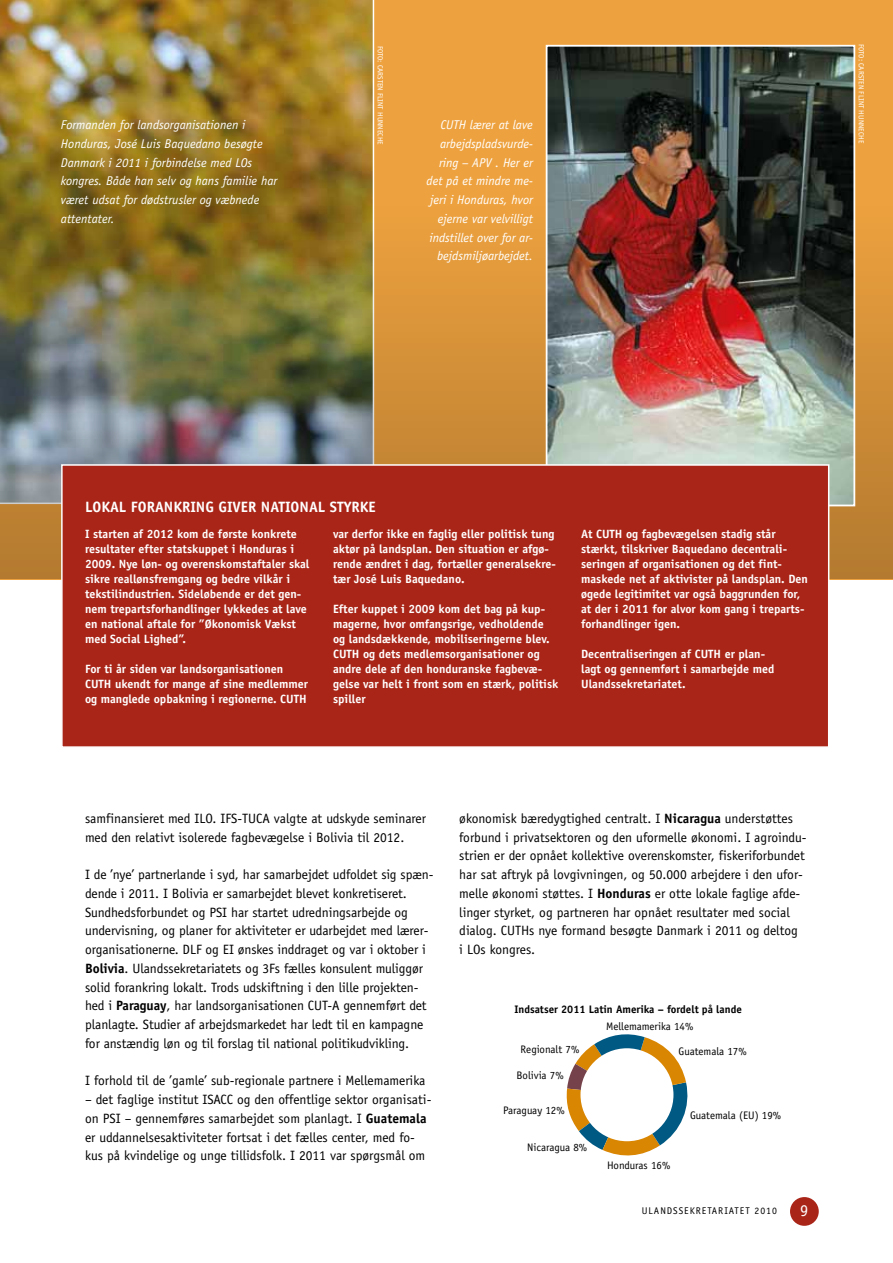
<style>
.page{position:relative;width:893px;height:1263px;background:#fff}
.page>*{position:absolute;margin:0;border:0;box-sizing:border-box;transform-origin:0 0}
.t1{font:16.5px "Officina Sans";color:#fff}
.t2{font:700 15px "Officina Sans";color:#fff}
.t3{font:13.5px/18.8px "Officina Sans";letter-spacing:-.005em;color:#000}
.t4{font:italic 12.75px/18.8px "Officina Sans";color:#fff;text-align:right}
.t5{font:700 12px/15px "Officina Sans";color:#fff}
.t6{font:10.95px "Officina Sans";color:#000}
.t7{font:700 10.95px "Officina Sans";color:#000}
.t8{font:9.75px "Officina Sans";letter-spacing:.1em;color:#000}
.t9{font:7.5px "Officina Sans";color:#fff}
.s1{font-weight:700}
</style>
<div class="page">
<div style="left:0;top:0;width:893px;height:579px;background:#eea23f"></div>
<img style="left:0;top:0;width:374px;height:190px">
<img style="left:0;top:190px;width:893px;height:389px">
<div style="left:790px;top:1197px;width:29px;height:29px;background:#a92518;border-radius:50%"></div>
<img style="left:549px;top:48px;width:303px;height:455px">
<div style="left:546px;top:45px;width:309px;height:461px;border:2px solid #fff"></div>
<svg style="left:566px;top:1034px;width:122px;height:122px"></svg>
<div style="left:580px;top:1048px;width:93px;height:93px;background:#fff;border-radius:50%"></div>
<div style="left:61px;top:464px;width:768px;height:284px;background:#a92518;border:2px solid #fff"></div>
<p class="t4" style="left:61px;top:116px;width:218px;text-align:left">Formanden for landsorganisationen i Honduras, José Luis Baquedano besøgte Danmark i 2011 i forbindelse med LOs kongres. Både han selv og hans familie har været udsat for dødstrusler og væbnede attentater.</p>
<p class="t9" style="left:385px;top:46px;width:100px;rotate:90deg">FOTO: CARSTEN FLINT HUNNECHE</p>
<p class="t9" style="left:866px;top:44px;width:100px;rotate:90deg">FOTO: CARSTEN FLINT HUNNECHE</p>
<p class="t4" style="left:427px;top:116px;width:108px">CUTH lærer at lave arbejdspladsvurde&shy;ring – APV . Her er det på et mindre me&shy;jeri i Honduras, hvor ejerne var velvilligt indstillet over for ar&shy;bejdsmiljøarbejdet.</p>
<p class="t2" style="left:85px;top:498px;width:292px">LOKAL FORANKRING GIVER NATIONAL STYRKE</p>
<p class="t5" style="left:85px;top:526px;width:226px">I starten af 2012 kom de første konkrete resultater efter statskuppet i Honduras i 2009. Nye løn- og overenskomstaftaler skal sikre reallønsfremgang og bedre vilkår i tekstilindustrien. Sideløbende er det gen&shy;nem trepartsforhandlinger lykkedes at lave en national aftale for ”Økonomisk Vækst med Social Lighed”.</p>
<p class="t5" style="left:85px;top:661px;width:225px">For ti år siden var landsorganisationen<br>CUTH ukendt for mange af sine medlemmer og manglede opbakning i regionerne. CUTH</p>
<p class="t5" style="left:333px;top:526px;width:224px">var derfor ikke en faglig eller politisk tung aktør på landsplan. Den situation er afgø&shy;rende ændret i dag, fortæller generalsekre&shy;tær José Luis Baquedano.</p>
<p class="t5" style="left:333px;top:601px;width:227px">Efter kuppet i 2009 kom det bag på kup&shy;magerne, hvor omfangsrige, vedholdende og landsdækkende, mobiliseringerne blev.<br>CUTH og dets medlemsorganisationer og andre dele af den honduranske fagbevæ&shy;gelse var helt i front som en stærk, politisk spiller</p>
<p class="t5" style="left:581px;top:526px;width:228px">At CUTH og fagbevægelsen stadig står stærkt, tilskriver Baquedano decentrali&shy;seringen af organisationen og det fint&shy;maskede net af aktivister på landsplan. Den øgede legitimitet var også baggrunden for, at der i 2011 for alvor kom gang i treparts&shy;forhandlinger igen.</p>
<p class="t5" style="left:581px;top:646px;width:195px">Decentraliseringen af CUTH er plan&shy;lagt og gennemført i samarbejde med<br>Ulandssekretariatet.</p>
<p class="t3" style="left:85px;top:809px;width:343px">samfinansieret med ILO. IFS-TUCA valgte at udskyde seminarer med den relativt isolerede fagbevægelse i Bolivia til 2012.</p>
<p class="t3" style="left:85px;top:865px;width:350px">I de ’nye’ partnerlande i syd, har samarbejdet udfoldet sig spæn&shy;dende i 2011. I Bolivia er samarbejdet blevet konkretiseret.<br>Sundhedsforbundet og PSI har startet udredningsarbejde og undervisning, og planer for aktiviteter er udarbejdet med lærer&shy;organisationerne. DLF og EI ønskes inddraget og var i oktober i <span class="s1">Bolivia</span>. Ulandssekretariatets og 3Fs fælles konsulent muliggør solid forankring lokalt. Trods udskiftning i den lille projekten&shy;hed i <span class="s1">Paraguay</span>, har landsorganisationen CUT-A gennemført det planlagte. Studier af arbejdsmarkedet har ledt til en kampagne for anstændig løn og til forslag til national politikudvikling.</p>
<p class="t3" style="left:85px;top:1071px;width:348px">I forhold til de ’gamle’ sub-regionale partnere i Mellemamerika –฀det฀faglige฀institut฀ISACC฀og฀den฀offentlige฀sektor฀organisati&shy;on฀PSI฀–฀gennemføres฀samarbejdet฀som฀planlagt.฀I฀<span class="s1">Guatemala </span>er uddannelsesaktiviteter fortsat i det fælles center, med fo&shy;kus på kvindelige og unge tillidsfolk. I 2011 var spørgsmål om</p>
<p class="t3" style="left:459px;top:809px;width:349px">økonomisk bæredygtighed centralt. I <span class="s1">Nicaragua</span> understøttes forbund i privatsektoren og den uformelle økonomi. I agroindu&shy;strien er der opnået kollektive overenskomster, fiskeriforbundet har sat aftryk på lovgivningen, og 50.000 arbejdere i den ufor&shy;melle økonomi støttes. I <span class="s1">Honduras</span> er otte lokale faglige afde&shy;linger styrket, og partneren har opnået resultater med social dialog. CUTHs nye formand besøgte Danmark i 2011 og deltog<br>i LOs kongres.</p>
<p class="t7" style="left:514px;top:1005px;width:229px">Indsatser 2011 Latin Amerika – fordelt på lande</p>
<p class="t6" style="left:606px;top:1022px;width:89px">Mellemamerika 14%</p>
<p class="t6" style="left:521px;top:1045px;width:60px">Regionalt 7%</p>
<p class="t6" style="left:678px;top:1047px;width:70px">Guatemala 17%</p>
<p class="t6" style="left:516px;top:1071px;width:49px">Bolivia 7%</p>
<p class="t6" style="left:503px;top:1106px;width:63px">Paraguay 12%</p>
<p class="t6" style="left:527px;top:1143px;width:61px">Nicaragua 8%</p>
<p class="t6" style="left:607px;top:1161px;width:65px">Honduras 16%</p>
<p class="t6" style="left:690px;top:1111px;width:93px">Guatemala (EU) 19%</p>
<p class="t8" style="left:642px;top:1205px;width:137px">ULANDSSEKRETARIATET 2010</p>
<p class="t1" style="left:800px;top:1201px;width:10px">9</p>
</div>
